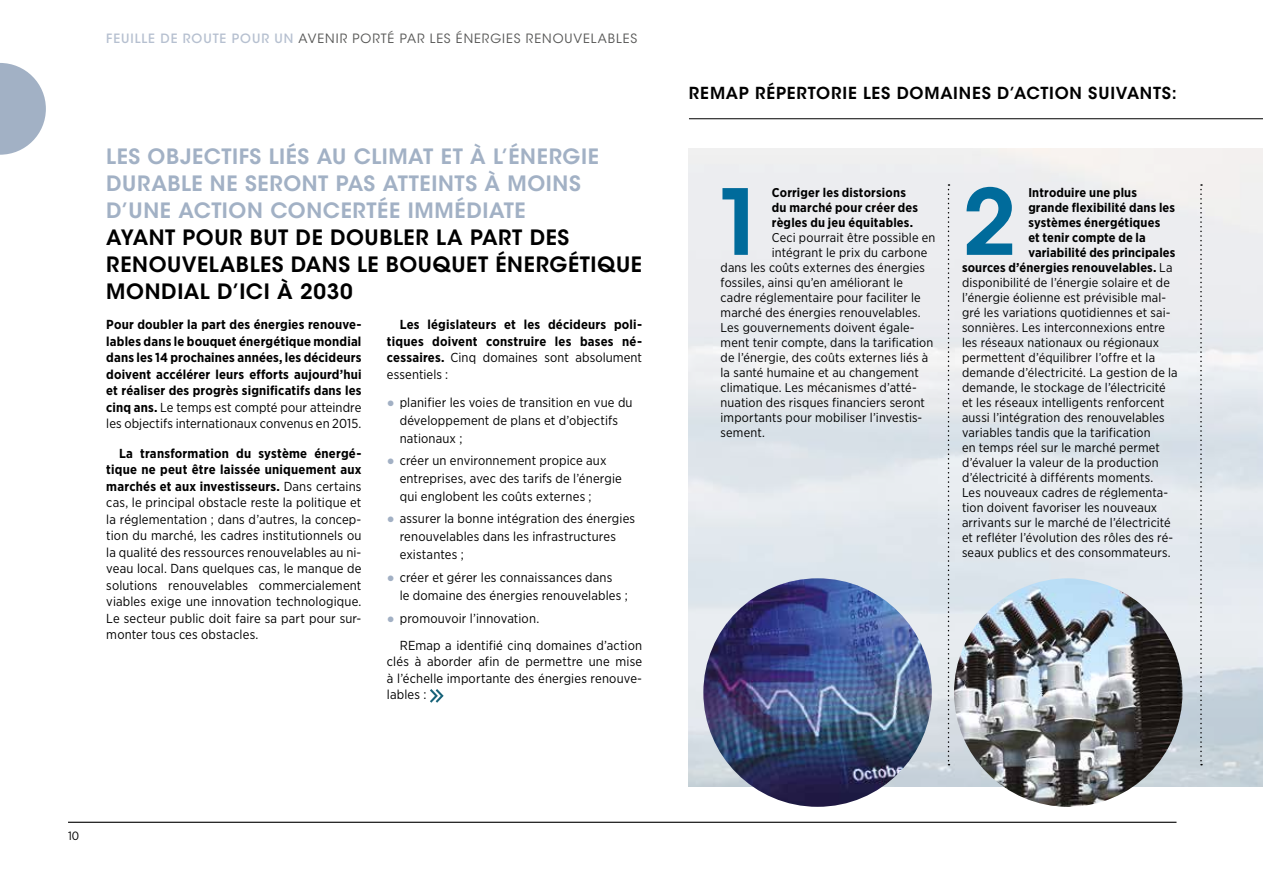
<style>
.page{position:relative;width:1263px;height:893px;background:#fff}
.page>*{position:absolute;margin:0;border:0;box-sizing:border-box;transform-origin:0 0}
.t1{font:600 90.15px "ITC Avant Garde Std";color:#006b9b}
.t2{font:600 21px/27px "ITC Avant Garde Std";letter-spacing:.03em;color:#a2b1c5}
.t3{font:600 21px/27px "ITC Avant Garde Std";letter-spacing:.03em;color:#000}
.t4{font:600 16.5px "ITC Avant Garde Std";letter-spacing:.05em;color:#000}
.t5{font:13.05px/16.5px "Gotham Narrow";letter-spacing:.01em;color:#000}
.t6{font:700 13.05px/16.5px "Gotham Narrow";letter-spacing:.015em;color:#000;text-align:justify}
.t7{font:12.75px "Gotham Narrow";letter-spacing:.01em;color:#000}
.t8{font:700 12.75px/15px "Gotham Narrow";letter-spacing:.015em;color:#000}
.t9{font:12.75px "ITC Avant Garde Std";letter-spacing:.075em;color:#575756}
.t10{font:12px "Gotham Narrow";color:#000}
.s1{font-weight:500;color:#b6c0d0}
.s2{font-weight:400}
.s3{font-weight:700}
.s4{font-family:"Arial";color:#a2b0c4}
</style>
<div class="page">
<hr style="left:68px;top:822px;width:1108px;height:1px;background:#000">
<img style="left:689px;top:149px;width:574px;height:638px">
<svg style="left:1200px;top:184px;width:2px;height:581px"></svg>
<svg style="left:948px;top:184px;width:1px;height:581px"></svg>
<svg style="left:0;top:63px;width:46px;height:92px"></svg>
<hr style="left:689px;top:118px;width:574px;height:1px;background:#000">
<img style="left:954px;top:578px;width:228px;height:229px;border-radius:114px">
<img style="left:703px;top:578px;width:229px;height:229px;border-radius:114px">
<svg style="left:430px;top:689px;width:14px;height:14px"></svg>
<p class="t9" style="left:106px;top:30px;width:532px"><span class="s1">FEUILLE DE ROUTE POUR UN</span> AVENIR PORTÉ PAR LES ÉNERGIES RENOUVELABLES</p>
<h2 class="t2" style="left:106px;top:143px;width:494px">LES OBJECTIFS LIÉS AU CLIMAT ET À L’ÉNERGIE<br>DURABLE NE SERONT PAS ATTEINTS À MOINS<br>D’UNE ACTION CONCERTÉE IMMÉDIATE</h2>
<h2 class="t3" style="left:106px;top:224px;width:537px">AYANT POUR BUT DE DOUBLER LA PART DES<br>RENOUVELABLES DANS LE BOUQUET ÉNERGÉTIQUE<br>MONDIAL D’ICI À 2030</h2>
<p class="t6" style="left:106px;top:316px;width:257px">Pour doubler la part des énergies renouve&shy;lables dans le bouquet énergétique mondial dans les 14 prochaines années, les décideurs doivent accélérer leurs efforts aujourd’hui et réaliser des progrès significatifs dans les cinq ans. <span class="s2">Le temps est compté pour atteindre les objectifs internationaux convenus en 2015.</span></p>
<p class="t5" style="left:106px;top:444px;width:257px;text-align:justify;text-indent:13px"><span class="s3">La transformation du système énergé&shy;tique ne peut être laissée uniquement aux marchés et aux investisseurs.</span> Dans certains cas, le principal obstacle reste la politique et la réglementation ; dans d’autres, la concep&shy;tion du marché, les cadres institutionnels ou la qualité des ressources renouvelables au ni&shy;veau local. Dans quelques cas, le manque de solutions renouvelables commercialement viables exige une innovation technologique.<br>Le secteur public doit faire sa part pour sur&shy;monter tous ces obstacles.</p>
<p class="t6" style="left:387px;top:316px;width:257px;text-indent:13px">Les législateurs et les décideurs poli&shy;tiques doivent construire les bases né&shy;cessaires. <span class="s2">Cinq domaines sont absolument essentiels :</span></p>
<p class="t5" style="left:400px;top:393px;width:234px;line-height:18px;text-indent:-13px"><span class="s4">●</span> planifier les voies de transition en vue du développement de plans et d’objectifs nationaux ;</p>
<p class="t5" style="left:400px;top:451px;width:224px;line-height:18px;text-indent:-13px"><span class="s4">●</span> créer un environnement propice aux entreprises, avec des tarifs de l’énergie qui englobent les coûts externes ;</p>
<p class="t5" style="left:400px;top:509px;width:237px;line-height:18px;text-indent:-13px"><span class="s4">●</span> assurer la bonne intégration des énergies renouvelables dans les infrastructures existantes ;</p>
<p class="t5" style="left:400px;top:568px;width:230px;line-height:18px;text-indent:-13px"><span class="s4">●</span> créer et gérer les connaissances dans<br>le domaine des énergies renouvelables ;</p>
<p class="t5" style="left:400px;top:605px;width:244px;line-height:26.5px;text-indent:-13px"><span class="s4">●</span> promouvoir l’innovation.<br>REmap a identifié cinq domaines d’action</p>
<p class="t5" style="left:387px;top:653px;width:257px;text-align:justify">clés à aborder afin de permettre une mise à l’échelle importante des énergies renouve&shy;lables :</p>
<p class="t4" style="left:689px;top:83px;width:489px">REMAP RÉPERTORIE LES DOMAINES D’ACTION SUIVANTS:</p>
<h1 class="t1" style="left:713px;top:165px;width:56px">1</h1>
<h1 class="t1" style="left:962px;top:165px;width:56px">2</h1>
<p class="t8" style="left:772px;top:185px;width:148px">Corriger les distorsions du marché pour créer des règles du jeu équitables.</p>
<p class="t7" style="left:772px;top:230px;width:165px">Ceci pourrait être possible en</p>
<p class="t7" style="left:772px;top:245px;width:157px">intégrant le prix du carbone</p>
<p class="t7" style="left:720px;top:260px;width:206px">dans les coûts externes des énergies</p>
<p class="t7" style="left:720px;top:275px;width:184px">fossiles, ainsi qu’en améliorant le</p>
<p class="t7" style="left:720px;top:290px;width:202px">cadre réglementaire pour faciliter le</p>
<p class="t7" style="left:720px;top:305px;width:202px">marché des énergies renouvelables.</p>
<p class="t7" style="left:720px;top:320px;width:196px">Les gouvernements doivent égale-</p>
<p class="t7" style="left:720px;top:335px;width:214px">ment tenir compte, dans la tarification</p>
<p class="t7" style="left:720px;top:350px;width:209px">de l’énergie, des coûts externes liés à</p>
<p class="t7" style="left:720px;top:365px;width:200px">la santé humaine et au changement</p>
<p class="t7" style="left:720px;top:380px;width:198px">climatique. Les mécanismes d’atté-</p>
<p class="t7" style="left:720px;top:395px;width:206px">nuation des risques financiers seront</p>
<p class="t7" style="left:720px;top:410px;width:203px">importants pour mobiliser l’investis-</p>
<p class="t7" style="left:720px;top:425px;width:46px">sement.</p>
<p class="t8" style="left:1028px;top:185px;width:110px">Introduire une plus</p>
<p class="t8" style="left:1028px;top:200px;width:148px">grande flexibilité dans les</p>
<p class="t8" style="left:1028px;top:215px;width:133px">systèmes énergétiques</p>
<p class="t8" style="left:1028px;top:230px;width:119px">et tenir compte de la</p>
<p class="t8" style="left:1028px;top:245px;width:149px">variabilité des principales</p>
<p class="t8" style="left:962px;top:260px;width:212px">sources d’énergies renouvelables. <span class="s2">La</span></p>
<p class="t7" style="left:962px;top:275px;width:209px">disponibilité de l’énergie solaire et de</p>
<p class="t7" style="left:962px;top:290px;width:206px">l’énergie éolienne est prévisible mal-</p>
<p class="t7" style="left:962px;top:305px;width:210px">gré les variations quotidiennes et sai-</p>
<p class="t7" style="left:962px;top:320px;width:205px">sonnières. Les interconnexions entre</p>
<p class="t7" style="left:962px;top:335px;width:199px">les réseaux nationaux ou régionaux</p>
<p class="t7" style="left:962px;top:350px;width:195px">permettent d’équilibrer l’offre et la</p>
<p class="t7" style="left:962px;top:365px;width:217px">demande d’électricité. La gestion de la</p>
<p class="t7" style="left:962px;top:380px;width:205px">demande, le stockage de l’électricité</p>
<p class="t7" style="left:962px;top:395px;width:204px">et les réseaux intelligents renforcent</p>
<p class="t7" style="left:962px;top:410px;width:204px">aussi l’intégration des renouvelables</p>
<p class="t7" style="left:962px;top:425px;width:190px">variables tandis que la tarification</p>
<p class="t7" style="left:962px;top:440px;width:199px">en temps réel sur le marché permet</p>
<p class="t7" style="left:962px;top:455px;width:198px">d’évaluer la valeur de la production</p>
<p class="t7" style="left:962px;top:470px;width:193px">d’électricité à différents moments.</p>
<p class="t7" style="left:962px;top:485px;width:208px">Les nouveaux cadres de réglementa-</p>
<p class="t7" style="left:962px;top:500px;width:197px">tion doivent favoriser les nouveaux</p>
<p class="t7" style="left:962px;top:515px;width:210px">arrivants sur le marché de l’électricité</p>
<p class="t7" style="left:962px;top:530px;width:213px">et refléter l’évolution des rôles des ré-</p>
<p class="t7" style="left:962px;top:545px;width:210px">seaux publics et des consommateurs.</p>
<p class="t10" style="left:68px;top:828px;width:13px">10</p>
</div>
